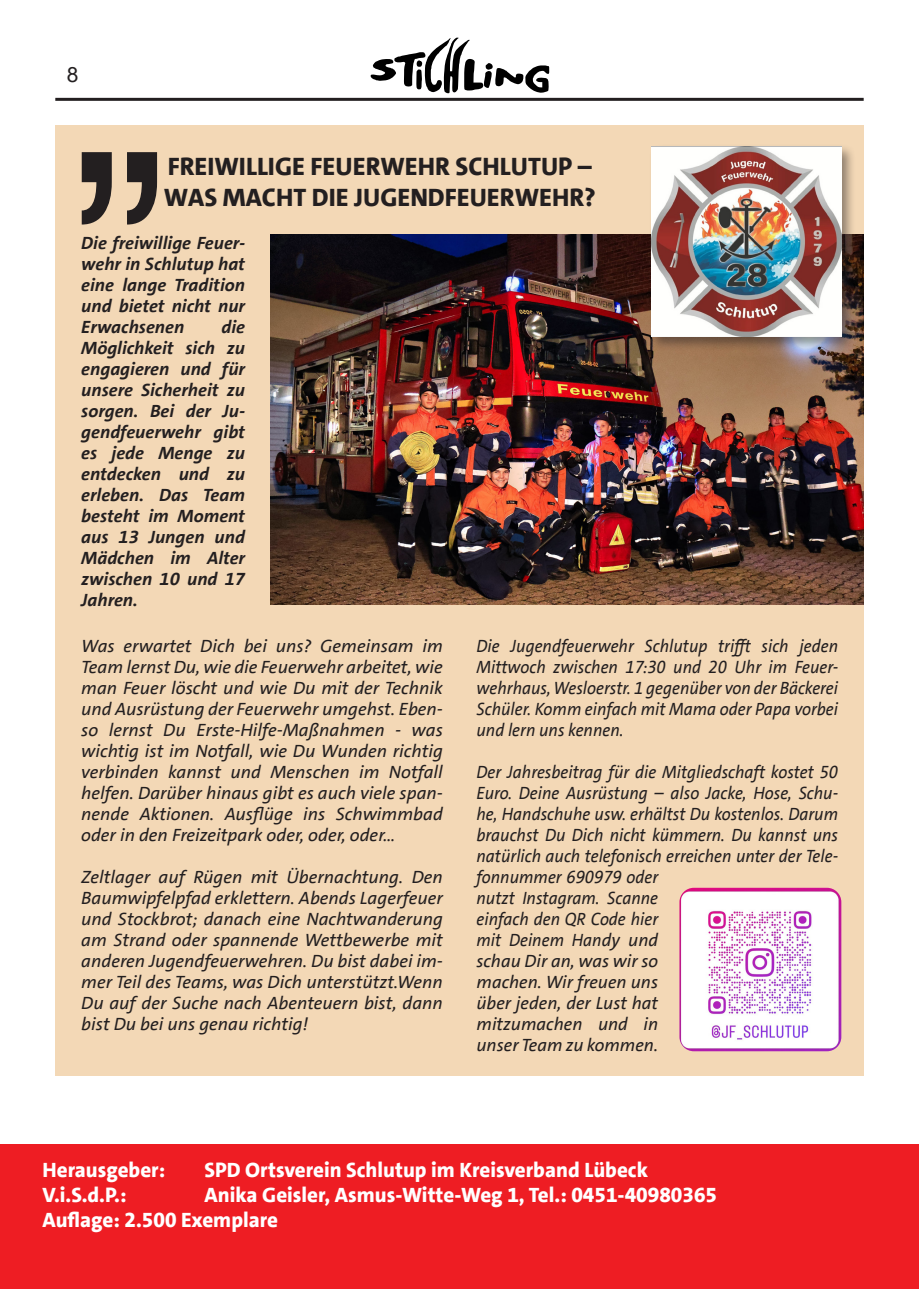
<style>
.page{position:relative;width:919px;height:1289px;background:#fff}
.page>*{position:absolute;margin:0;border:0;box-sizing:border-box;transform-origin:0 0}
.t1{font:300px "Microsoft Sans Serif";color:#231f20}
.t2{font:800 25.5px "SPD The Sans Versal";color:#231f20}
.t3{font:800 21px "SPD The Sans";color:#fff}
.t4{font:21px "Arial";color:#231f20}
.t5{font:italic 18px/21px "SPD The Sans";color:#231f20;text-align:justify}
.t6{font:italic 18px/21px "SPD The Sans";color:#231f20;text-align:justify;scale:.93 1}
.t7{font:italic 700 18px/21px "SPD The Sans";color:#231f20;text-align:justify}
</style>
<div class="page">
<div style="left:55px;top:125px;width:808px;height:951px;background:#f3d8b6"></div>
<svg style="left:370px;top:38px;width:179px;height:55px"></svg>
<div style="left:0;top:1144px;width:918px;height:144px;background:#ee1d23"></div>
<hr style="left:55px;top:98px;width:808px;height:3px;background:#231f20">
<img style="left:679px;top:887px;width:162px;height:164px">
<img style="left:270px;top:234px;width:593px;height:370px">
<div style="left:648px;top:144px;width:208px;height:207px;background:#231f20;opacity:.49"></div>
<img style="left:651px;top:147px;width:190px;height:189px">
<p class="t4" style="left:67px;top:60px;width:13px">8</p>
<p class="t1" style="left:61px;top:-119px;width:119px">„</p>
<p class="t2" style="left:168px;top:150px;width:425px">FREIWILLIGE FEUERWEHR SCHLUTUP –</p>
<p class="t2" style="left:164px;top:180px;width:433px">WAS MACHT DIE JUGENDFEUERWEHR?</p>
<p class="t7" style="left:81px;top:232px;width:165px">Die freiwillige Feuer&shy;wehr in Schlutup hat eine lange Tradition und bietet nicht nur Erwachsenen</p>
<p class="t7" style="left:81px;top:316px;width:165px;text-indent:140px">die Möglichkeit sich zu engagieren und für unsere Sicherheit zu sorgen. Bei der Ju&shy;gendfeuerwehr gibt es jede Menge zu entdecken und zu erleben. Das Team besteht im Moment aus 13 Jungen und Mädchen im Alter zwischen 10 und 17<br>Jahren.</p>
<p class="t5" style="left:81px;top:635px;width:363px">Was erwartet Dich bei uns? Gemeinsam im Team lernst Du, wie die Feuerwehr arbeitet, wie man Feuer löscht und wie Du mit der Technik und Ausrüstung der Feuerwehr umgehst. Eben&shy;so lernst Du Erste-Hilfe-Maßnahmen - was wichtig ist im Notfall, wie Du Wunden richtig verbinden kannst und Menschen im Notfall helfen. Darüber hinaus gibt es auch viele span&shy;nende Aktionen. Ausflüge ins Schwimmbad oder in den Freizeitpark oder, oder, oder…</p>
<p class="t5" style="left:81px;top:866px;width:363px">Zeltlager auf Rügen mit Übernachtung. Den Baumwipfelpfad erklettern. Abends Lagerfeuer und Stockbrot; danach eine Nachtwanderung am Strand oder spannende Wettbewerbe mit anderen Jugendfeuerwehren. Du bist dabei im&shy;mer Teil des Teams, was Dich unterstützt.Wenn Du auf der Suche nach Abenteuern bist, dann bist Du bei uns genau richtig!</p>
<p class="t6" style="left:476px;top:635px;width:390px">Die Jugendfeuerwehr Schlutup trifft sich jeden Mittwoch zwischen 17:30 und 20 Uhr im Feuer&shy;wehrhaus, Wesloerstr. 1 gegenüber von der Bäckerei Schüler. Komm einfach mit Mama oder Papa vorbei und lern uns kennen.</p>
<p class="t6" style="left:476px;top:761px;width:390px;text-align:left">Der Jahresbeitrag für die Mitgliedschaft kostet 50<br>Euro. Deine Ausrüstung – also Jacke, Hose, Schu&shy;he, Handschuhe usw. erhältst Du kostenlos. Darum brauchst Du Dich nicht kümmern. Du kannst uns natürlich auch telefonisch erreichen unter der Tele&shy;fonnummer 690979 oder<br>nutzt Instagram. Scanne<br>einfach den QR Code hier<br>mit Deinem Handy und<br>schau Dir an, was wir so<br>machen. Wir freuen uns<br>über jeden, der Lust hat<br>mitzumachen und in<br>unser Team zu kommen.</p>
<p class="t3" style="left:43px;top:1156px;width:124px">Herausgeber:</p>
<p class="t3" style="left:205px;top:1156px;width:445px">SPD Ortsverein Schlutup im Kreisverband Lübeck</p>
<p class="t3" style="left:43px;top:1181px;width:85px">V.i.S.d.P.:</p>
<p class="t3" style="left:205px;top:1181px;width:514px">Anika Geisler, Asmus-Witte-Weg 1, Tel.: 0451-40980365</p>
<p class="t3" style="left:43px;top:1206px;width:237px">Auflage: 2.500 Exemplare</p>
</div>
